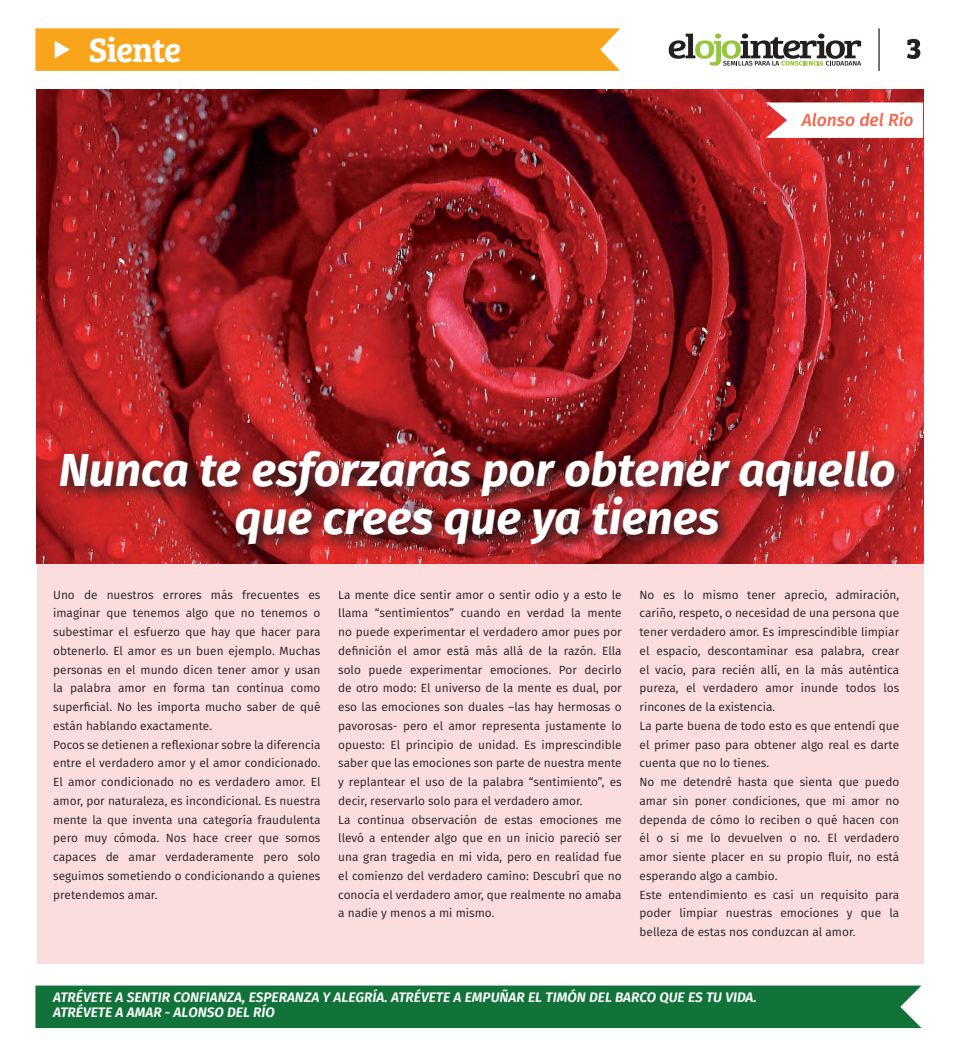
<style>
.page{position:relative;width:957px;height:1049px;background:#fff}
.page>*{position:absolute;margin:0;border:0;box-sizing:border-box;transform-origin:0 0}
.t1{font:italic 700 46.25px/47.5px "Fira Sans";color:#fff;text-align:center}
.t2{font:600 35px "Bree Serif";letter-spacing:-.025em;color:#fff}
.t3{font:italic 500 17.5px "Fira Sans";color:#f2674f}
.t4{font:italic 600 13.75px/15px "Fira Sans";color:#fff}
.t5{font:11.88px/18.8px "Fira Sans";color:#231f20}
</style>
<div class="page">
<svg style="left:668px;top:34px;width:193px;height:32px"></svg>
<hr style="left:878px;top:28px;width:1px;height:43px;background:#231f20">
<div style="left:35px;top:985px;width:886px;height:43px;background:#11723a"></div>
<svg style="left:35px;top:28px;width:585px;height:43px;background:#f9a722"></svg>
<div style="left:37px;top:561px;width:886px;height:403px;background:#fcddde"></div>
<img style="left:37px;top:89px;width:886px;height:475px">
<svg style="left:54px;top:442px;width:856px;height:118px;background:#942325"></svg>
<svg style="left:766px;top:102px;width:157px;height:36px"></svg>
<svg style="left:906px;top:39px;width:14px;height:20px"></svg>
<h2 class="t2" style="left:89px;top:23px;width:94px">Siente</h2>
<h3 class="t3" style="left:802px;top:107px;width:113px">Alonso del Río</h3>
<h1 class="t1" style="left:59px;top:446px;width:838px">Nunca te esforzarás por obtener aquello que crees que ya tienes</h1>
<p class="t5" style="left:53px;top:585px;width:269px">Uno de nuestros errores más frecuentes es imaginar que tenemos algo que no tenemos o subestimar el esfuerzo que hay que hacer para obtenerlo. El amor es un buen ejemplo. Muchas personas en el mundo dicen tener amor y usan la palabra amor en forma tan continua como superficial. No les importa mucho saber de qué están hablando exactamente.<br>Pocos se detienen a reflexionar sobre la diferencia entre el verdadero amor y el amor condicionado.<br>El amor condicionado no es verdadero amor. El amor, por naturaleza, es incondicional. Es nuestra mente la que inventa una categoría fraudulenta pero muy cómoda. Nos hace creer que somos capaces de amar verdaderamente pero solo seguimos sometiendo o condicionando a quienes pretendemos amar.</p>
<p class="t5" style="left:338px;top:585px;width:285px">La mente dice sentir amor o sentir odio y a esto le llama “sentimientos” cuando en verdad la mente no puede experimentar el verdadero amor pues por definición el amor está más allá de la razón. Ella solo puede experimentar emociones. Por decirlo de otro modo: El universo de la mente es dual, por eso las emociones son duales –las hay hermosas o pavorosas- pero el amor representa justamente lo opuesto: El principio de unidad. Es imprescindible saber que las emociones son parte de nuestra mente y replantear el uso de la palabra “sentimiento”, es decir, reservarlo solo para el verdadero amor.<br>La continua observación de estas emociones me llevó a entender algo que en un inicio pareció ser una gran tragedia en mi vida, pero en realidad fue el comienzo del verdadero camino: Descubrí que no conocía el verdadero amor, que realmente no amaba a nadie y menos a mi mismo.</p>
<p class="t5" style="left:639px;top:585px;width:261px">No es lo mismo tener aprecio, admiración, cariño, respeto, o necesidad de una persona que tener verdadero amor. Es imprescindible limpiar el espacio, descontaminar esa palabra, crear el vacío, para recién allí, en la más auténtica pureza, el verdadero amor inunde todos los rincones de la existencia.<br>La parte buena de todo esto es que entendí que el primer paso para obtener algo real es darte cuenta que no lo tienes.<br>No me detendré hasta que sienta que puedo amar sin poner condiciones, que mi amor no dependa de cómo lo reciben o qué hacen con él o si me lo devuelven o no. El verdadero amor siente placer en su propio fluir, no está esperando algo a cambio.<br>Este entendimiento es casi un requisito para poder limpiar nuestras emociones y que la belleza de estas nos conduzcan al amor.</p>
<p class="t4" style="left:53px;top:990px;width:705px">ATRÉVETE A SENTIR CONFIANZA, ESPERANZA Y ALEGRÍA. ATRÉVETE A EMPUÑAR EL TIMÓN DEL BARCO QUE ES TU VIDA.<br>ATRÉVETE A AMAR - ALONSO DEL RÍO</p>
</div>
